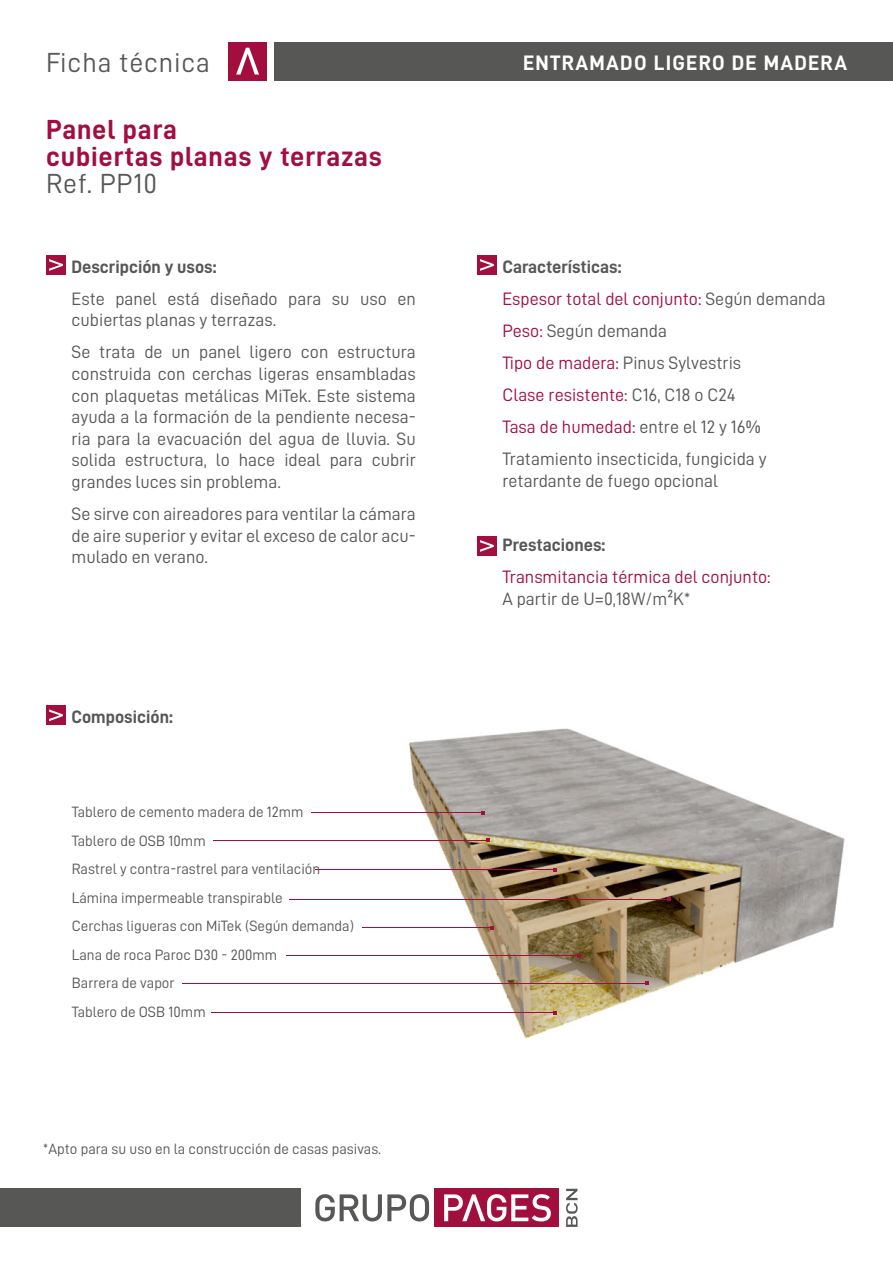
<style>
.page{position:relative;width:893px;height:1263px;background:#fff}
.page>*{position:absolute;margin:0;border:0;box-sizing:border-box;transform-origin:0 0}
.t1{font:27.75px/27px "D DIN Bold";letter-spacing:.03em;color:#a20f3e}
.t2{font:27.75px "D DIN";letter-spacing:.03em;color:#575756}
.t3{font:21px "D DIN Bold";letter-spacing:.06em;color:#fff}
.t4{font:18px/21.6px "D DIN";color:#575756}
.t5{font:18px "D DIN Bold";color:#575756}
.t6{font:18px "D DIN";color:#a20f3e}
.t7{font:15px/28.5px "D DIN";color:#575756}
.s1{color:#a20f3e}
</style>
<div class="page">
<img style="left:388px;top:728px;width:457px;height:311px">
<div style="left:228px;top:42px;width:39px;height:38px;background:#a20f3e"></div>
<svg style="left:236px;top:48px;width:23px;height:27px"></svg>
<div style="left:46px;top:255px;width:20px;height:20px;background:#a20f3e"></div>
<svg style="left:49px;top:259px;width:14px;height:12px"></svg>
<div style="left:274px;top:42px;width:619px;height:38px;background:#575756"></div>
<div style="left:434px;top:1189px;width:125px;height:38px;background:#a20f3e"></div>
<svg style="left:315px;top:1194px;width:114px;height:27px"></svg>
<svg style="left:444px;top:1194px;width:107px;height:27px"></svg>
<svg style="left:566px;top:1189px;width:12px;height:38px"></svg>
<div style="left:0;top:1189px;width:301px;height:38px;background:#575756"></div>
<div style="left:46px;top:705px;width:20px;height:20px;background:#a20f3e"></div>
<svg style="left:49px;top:709px;width:14px;height:12px"></svg>
<div style="left:477px;top:255px;width:20px;height:20px;background:#a20f3e"></div>
<svg style="left:480px;top:259px;width:14px;height:12px"></svg>
<div style="left:477px;top:536px;width:20px;height:20px;background:#a20f3e"></div>
<svg style="left:480px;top:540px;width:14px;height:12px"></svg>
<hr style="left:312px;top:812px;width:171px;height:1px;background:#a20f3e">
<hr style="left:213px;top:840px;width:275px;height:1px;background:#a20f3e">
<hr style="left:182px;top:983px;width:465px;height:1px;background:#a20f3e">
<hr style="left:212px;top:1013px;width:343px;height:1px;background:#a20f3e">
<hr style="left:316px;top:869px;width:239px;height:1px;background:#a20f3e">
<hr style="left:289px;top:899px;width:380px;height:1px;background:#a20f3e">
<hr style="left:362px;top:927px;width:130px;height:1px;background:#a20f3e">
<hr style="left:286px;top:955px;width:293px;height:1px;background:#a20f3e">
<h1 class="t2" style="left:46px;top:52px;width:165px">Ficha técnica</h1>
<h1 class="t1" style="left:46px;top:119px;width:337px">Panel para<br>cubiertas planas y terrazas</h1>
<h1 class="t2" style="left:46px;top:174px;width:112px">Ref. PP10</h1>
<p class="t5" style="left:72px;top:260px;width:147px">Descripción y usos:</p>
<p class="t4" style="left:72px;top:289px;width:346px">Este panel está diseñado para su uso en cubiertas planas y terrazas.</p>
<p class="t4" style="left:72px;top:343px;width:346px;text-align:justify">Se trata de un panel ligero con estructura construida con cerchas ligeras ensambladas con plaquetas metálicas MiTek. Este sistema ayuda a la formación de la pendiente necesa&shy;ria para la evacuación del agua de lluvia. Su solida estructura, lo hace ideal para cubrir grandes luces sin problema.</p>
<p class="t4" style="left:72px;top:504px;width:346px;text-align:justify">Se sirve con aireadores para ventilar la cámara de aire superior y evitar el exceso de calor acu&shy;mulado en verano.</p>
<p class="t5" style="left:72px;top:710px;width:103px">Composición:</p>
<p class="t7" style="left:72px;top:799px;width:284px">Tablero de cemento madera de 12mm<br>Tablero de OSB 10mm<br>Rastrel y contra-rastrel para ventilación<br>Lámina impermeable transpirable<br>Cerchas ligueras con MiTek (Según demanda)<br>Lana de roca Paroc D30 - 200mm<br>Barrera de vapor<br>Tablero de OSB 10mm</p>
<p class="t7" style="left:43px;top:1135px;width:340px">*Apto para su uso en la construcción de casas pasivas.</p>
<p class="t3" style="left:523px;top:55px;width:326px">ENTRAMADO LIGERO DE MADERA</p>
<p class="t5" style="left:502px;top:260px;width:121px">Características:</p>
<p class="t4" style="left:502px;top:284px;width:325px;line-height:32.1px"><span class="s1">Espesor total del conjunto:</span> Según demanda <span class="s1">Peso:</span> Según demanda<br><span class="s1">Tipo de madera:</span> Pinus Sylvestris<br><span class="s1">Clase resistente:</span> C16, C18 o C24<br><span class="s1">Tasa de humedad:</span> entre el 12 y 16% Tratamiento insecticida, fungicida y</p>
<p class="t4" style="left:502px;top:471px;width:217px">retardante de fuego opcional</p>
<p class="t5" style="left:502px;top:538px;width:104px">Prestaciones:</p>
<p class="t6" style="left:502px;top:571px;width:270px">Transmitancia térmica del conjunto:</p>
<p class="t4" style="left:502px;top:589px;width:190px">A partir de U=0,18W/m²K*</p>
</div>
